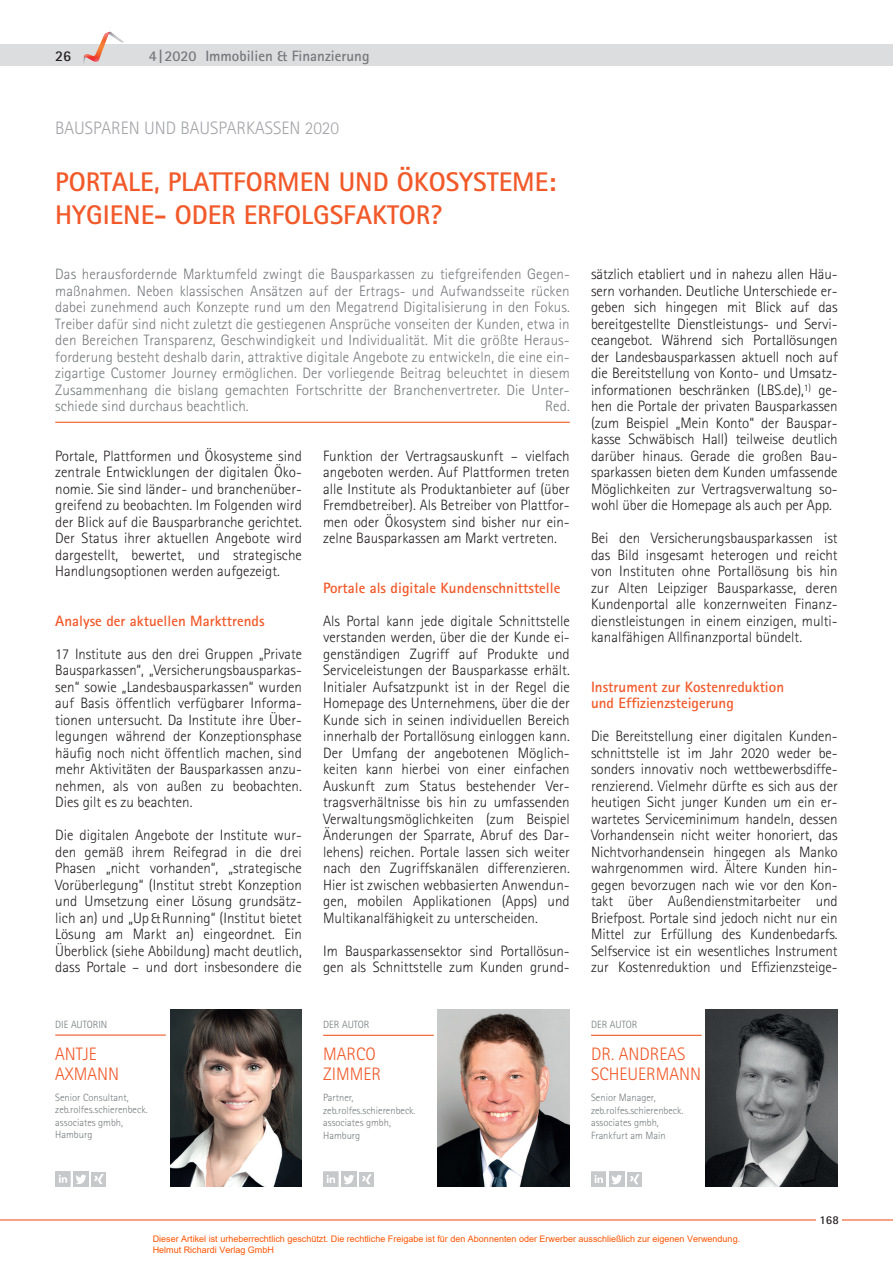
<style>
.page{position:relative;width:893px;height:1263px;background:#fff}
.page>*{position:absolute;margin:0;border:0;box-sizing:border-box;transform-origin:0 0}
.t1{font:700 27px/33px "Rotis Sans Serif";color:#f15929}
.t2{font:300 18px/20.2px "Rotis Sans Serif";color:#f15929}
.t3{font:300 18px "Rotis Sans Serif";color:#a3a4a8}
.t4{font:300 15px/16.5px "Rotis Sans Serif";color:#231f20;text-align:justify}
.t5{font:300 15px/16.5px "Rotis Sans Serif";letter-spacing:.005em;color:#76787b;text-align:justify}
.t6{font:700 15px/16.5px "Rotis Sans Serif";color:#f15929}
.t7{font:700 15px "Rotis Sans Serif";color:#76787b}
.t8{font:700 15px "Rotis Sans Serif";color:#231f20}
.t9{font:700 12px "Rotis Sans Serif";color:#231f20}
.t10{font:300 10.5px/12.6px "Rotis Sans Serif";color:#76787b}
.t11{font:9px/10.8px "Arial";color:#ff5400}
</style>
<div class="page">
<hr style="left:0;top:1219px;width:893px;height:1px;background:#f15929">
<div style="left:0;top:45px;width:893px;height:21px;background:#dcdddf"></div>
<svg style="left:83px;top:31px;width:41px;height:33px"></svg>
<div style="left:816px;top:1214px;width:26px;height:13px;background:#fff"></div>
<img style="left:438px;top:1010px;width:132px;height:176px">
<img style="left:706px;top:1010px;width:132px;height:176px">
<hr style="left:323px;top:1035px;width:111px;height:1px;background:#f15929">
<hr style="left:591px;top:1035px;width:111px;height:1px;background:#f15929">
<hr style="left:55px;top:422px;width:515px;height:1px;background:#f15929">
<div style="left:341px;top:1172px;width:15px;height:15px;background:#c7c8ca"></div>
<div style="left:359px;top:1172px;width:15px;height:15px;background:#c7c8ca"></div>
<svg style="left:362px;top:1174px;width:10px;height:10px"></svg>
<svg style="left:323px;top:1172px;width:31px;height:15px"></svg>
<div style="left:609px;top:1172px;width:15px;height:15px;background:#c7c8ca"></div>
<div style="left:627px;top:1172px;width:15px;height:15px;background:#c7c8ca"></div>
<svg style="left:630px;top:1174px;width:10px;height:10px"></svg>
<svg style="left:591px;top:1172px;width:31px;height:15px"></svg>
<img style="left:170px;top:1010px;width:132px;height:176px">
<hr style="left:55px;top:1034px;width:111px;height:1px;background:#f15929">
<div style="left:73px;top:1171px;width:15px;height:15px;background:#c7c8ca"></div>
<svg style="left:76px;top:1174px;width:10px;height:10px"></svg>
<div style="left:91px;top:1171px;width:15px;height:15px;background:#c7c8ca"></div>
<svg style="left:94px;top:1174px;width:10px;height:10px"></svg>
<svg style="left:55px;top:1171px;width:15px;height:15px"></svg>
<p class="t8" style="left:55px;top:46px;width:18px">26</p>
<p class="t7" style="left:149px;top:46px;width:222px">4|2020 Immobilien &amp; Finanzierung</p>
<p class="t3" style="left:55px;top:117px;width:285px">BAUSPAREN UND BAUSPARKASSEN 2020</p>
<h1 class="t1" style="left:55px;top:165px;width:502px">PORTALE, PLATTFORMEN UND ÖKOSYSTEME:<br>HYGIENE- ODER ERFOLGSFAKTOR?</h1>
<p class="t5" style="left:55px;top:266px;width:516px">Das herausfordernde Marktumfeld zwingt die Bausparkassen zu tiefgreifenden Gegen&shy;maßnahmen. Neben klassischen Ansätzen auf der Ertrags- und Aufwandsseite rücken dabei zunehmend auch Konzepte rund um den Megatrend Digitalisierung in den Fokus.<br>Treiber dafür sind nicht zuletzt die gestiegenen Ansprüche vonseiten der Kunden, etwa in den Bereichen Transparenz, Geschwindigkeit und Individualität. Mit die größte Heraus&shy;forderung besteht deshalb darin, attraktive digitale Angebote zu entwickeln, die eine ein&shy;zigartige Customer Journey ermöglichen. Der vorliegende Beitrag beleuchtet in diesem Zusammenhang die bislang gemachten Fortschritte der Branchenvertreter. Die Unter&shy;schiede sind durchaus beachtlich.</p>
<p class="t5" style="left:545px;top:398px;width:26px">Red.</p>
<p class="t4" style="left:55px;top:447px;width:248px">Portale, Plattformen und Ökosysteme sind zentrale Entwicklungen der digitalen Öko&shy;nomie. Sie sind länder- und branchenüber&shy;greifend zu beobachten. Im Folgenden wird der Blick auf die Bausparbranche gerichtet.<br>Der Status ihrer aktuellen Angebote wird dargestellt, bewertet, und strategische Handlungsoptionen werden aufgezeigt.</p>
<p class="t6" style="left:55px;top:612px;width:211px">Analyse der aktuellen Markttrends</p>
<p class="t4" style="left:55px;top:645px;width:248px">17 Institute aus den drei Gruppen „Private Bausparkassen“, „Versicherungsbausparkas&shy;sen“ sowie „Landesbausparkassen“ wurden auf Basis öffentlich verfügbarer Informa&shy;tionen untersucht. Da Institute ihre Über&shy;legungen während der Konzeptionsphase häufig noch nicht öffentlich machen, sind mehr Aktivitäten der Bausparkassen anzu&shy;nehmen, als von außen zu beobachten.<br>Dies gilt es zu beachten.</p>
<p class="t4" style="left:55px;top:827px;width:248px">Die digitalen Angebote der Institute wur&shy;den gemäß ihrem Reifegrad in die drei Phasen „nicht vorhanden“, „strategische Vorüberlegung“ (Institut strebt Konzeption und Umsetzung einer Lösung grundsätz&shy;lich an) und „Up&amp;Running“ (Institut bietet Lösung am Markt an) eingeordnet. Ein Überblick (siehe Abbildung) macht deutlich, dass Portale – und dort insbesondere die</p>
<p class="t4" style="left:323px;top:447px;width:248px">Funktion der Vertragsauskunft – vielfach angeboten werden. Auf Plattformen treten alle Institute als Produktanbieter auf (über Fremdbetreiber). Als Betreiber von Plattfor&shy;men oder Ökosystem sind bisher nur ein&shy;zelne Bausparkassen am Markt vertreten.</p>
<p class="t6" style="left:323px;top:579px;width:239px">Portale als digitale Kundenschnittstelle</p>
<p class="t4" style="left:323px;top:612px;width:248px">Als Portal kann jede digitale Schnittstelle verstanden werden, über die der Kunde ei&shy;genständigen Zugriff auf Produkte und Serviceleistungen der Bausparkasse erhält.<br>Initialer Aufsatzpunkt ist in der Regel die Homepage des Unternehmens, über die der Kunde sich in seinen individuellen Bereich innerhalb der Portallösung einloggen kann.<br>Der Umfang der angebotenen Möglich&shy;keiten kann hierbei von einer einfachen Auskunft zum Status bestehender Ver&shy;tragsverhältnisse bis hin zu umfassenden Verwaltungsmöglichkeiten (zum Beispiel Änderungen der Sparrate, Abruf des Dar&shy;lehens) reichen. Portale lassen sich weiter nach den Zugriffskanälen differenzieren.<br>Hier ist zwischen webbasierten Anwendun&shy;gen, mobilen Applikationen (Apps) und Multikanalfähigkeit zu unterscheiden.</p>
<p class="t4" style="left:323px;top:942px;width:248px">Im Bausparkassensektor sind Portallösun&shy;gen als Schnittstelle zum Kunden grund-</p>
<p class="t4" style="left:591px;top:266px;width:248px">sätzlich etabliert und in nahezu allen Häu&shy;sern vorhanden. Deutliche Unterschiede er&shy;geben sich hingegen mit Blick auf das bereitgestellte Dienstleistungs- und Servi&shy;ceangebot. Während sich Portallösungen der Landesbausparkassen aktuell noch auf die Bereitstellung von Konto- und Umsatz&shy;informationen beschränken (LBS.de),<sup>1)</sup> ge&shy;hen die Portale der privaten Bausparkassen (zum Beispiel „Mein Konto“ der Bauspar&shy;kasse Schwäbisch Hall) teilweise deutlich darüber hinaus. Gerade die großen Bau&shy;sparkassen bieten dem Kunden umfassende Möglichkeiten zur Vertragsverwaltung so&shy;wohl über die Homepage als auch per App.</p>
<p class="t4" style="left:591px;top:530px;width:248px">Bei den Versicherungsbausparkassen ist das Bild insgesamt heterogen und reicht von Instituten ohne Portallösung bis hin zur Alten Leipziger Bausparkasse, deren Kundenportal alle konzernweiten Finanz&shy;dienstleistungen in einem einzigen, multi&shy;kanalfähigen Allfinanzportal bündelt.</p>
<p class="t6" style="left:591px;top:678px;width:195px">Instrument zur Kostenreduktion und Effizienzsteigerung</p>
<p class="t4" style="left:591px;top:728px;width:248px">Die Bereitstellung einer digitalen Kunden&shy;schnittstelle ist im Jahr 2020 weder be&shy;sonders innovativ noch wettbewerbsdiffe&shy;renzierend. Vielmehr dürfte es sich aus der heutigen Sicht junger Kunden um ein er&shy;wartetes Serviceminimum handeln, dessen Vorhandensein nicht weiter honoriert, das Nichtvorhandensein hingegen als Manko wahrgenommen wird. Ältere Kunden hin&shy;gegen bevorzugen nach wie vor den Kon&shy;takt über Außendienstmitarbeiter und Briefpost. Portale sind jedoch nicht nur ein Mittel zur Erfüllung des Kundenbedarfs.<br>Selfservice ist ein wesentliches Instrument zur Kostenreduktion und Effizienzsteige-</p>
<p class="t10" style="left:55px;top:1018px;width:54px">DIE AUTORIN</p>
<p class="t2" style="left:55px;top:1043px;width:65px">ANTJE<br>AXMANN</p>
<p class="t10" style="left:55px;top:1091px;width:94px">Senior Consultant, zeb.rolfes.schierenbeck. associates gmbh,<br>Hamburg</p>
<p class="t10" style="left:323px;top:1018px;width:48px">DER AUTOR</p>
<p class="t10" style="left:591px;top:1018px;width:48px">DER AUTOR</p>
<p class="t2" style="left:323px;top:1044px;width:59px">MARCO<br>ZIMMER</p>
<p class="t2" style="left:591px;top:1044px;width:111px">DR. ANDREAS<br>SCHEUERMANN</p>
<p class="t10" style="left:323px;top:1091px;width:94px">Partner, zeb.rolfes.schierenbeck. associates gmbh,<br>Hamburg</p>
<p class="t10" style="left:591px;top:1091px;width:94px">Senior Manager, zeb.rolfes.schierenbeck. associates gmbh,<br>Frankfurt am Main</p>
<p class="t11" style="left:153px;top:1233px;width:589px">Dieser Artikel ist urheberrechtlich geschützt. Die rechtliche Freigabe ist für den Abonnenten oder Erwerber ausschließlich zur eigenen Verwendung.<br>Helmut Richardi Verlag GmbH</p>
<p class="t9" style="left:819px;top:1212px;width:21px">168</p>
</div>
